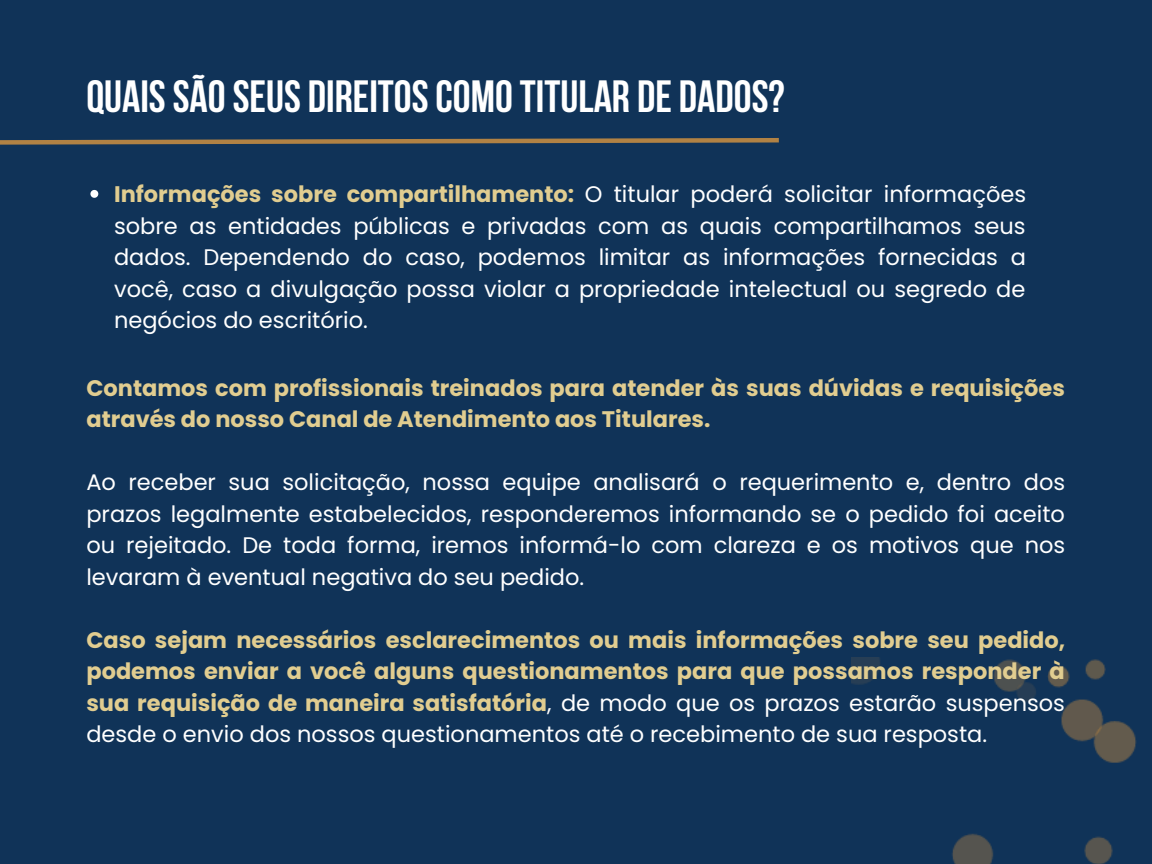
<style>
.page{position:relative;width:1152px;height:864px;background:#103358}
.page>*{position:absolute;margin:0;border:0;box-sizing:border-box;transform-origin:0 0}
.t1{font:700 45px "Bebas Neue";color:#fff}
.t2{font:22.5px/31.5px "Poppins";color:#fff;text-align:justify}
.t3{font:700 22.5px/31.5px "Poppins";color:#e1cd90}
.s1{font-weight:700;color:#e1cd90}
.s2{font-weight:400;color:#fff}
</style>
<div class="page">
<img style="left:851px;top:657px;width:286px;height:207px">
<svg style="left:0;top:138px;width:779px;height:7px"></svg>
<svg style="left:90px;top:190px;width:8px;height:8px"></svg>
<p class="t1" style="left:86px;top:78px;width:700px">QUAISSÃOSEUS DIREITOSCOMO TITULAR DE DADOS?</p>
<p class="t2" style="left:114px;top:179px;width:914px"><span class="s1">Informações sobre compartilhamento:</span> O titular poderá solicitar informações sobre as entidades públicas e privadas com as quais compartilhamos seus dados. Dependendo do caso, podemos limitar as informações fornecidas a você, caso a divulgação possa violar a propriedade intelectual ou segredo de negócios do escritório.</p>
<p class="t3" style="left:86px;top:372px;width:980px">Contamos com profissionais treinados para atender às suas dúvidas e requisições através do nosso Canal de Atendimento aos Titulares.</p>
<p class="t2" style="left:86px;top:467px;width:980px">Ao receber sua solicitação, nossa equipe analisará o requerimento e, dentro dos prazos legalmente estabelecidos, responderemos informando se o pedido foi aceito ou rejeitado. De toda forma, iremos informá-lo com clareza e os motivos que nos levaram à eventual negativa do seu pedido.</p>
<p class="t3" style="left:86px;top:624px;width:980px;text-align:justify">Caso sejam necessários esclarecimentos ou mais informações sobre seu pedido, podemos enviar a você alguns questionamentos para que possamos responder à sua requisição de maneira satisfatória<span class="s2">, de modo que os prazos estarão suspensos desde o envio dos nossos questionamentos até o recebimento de sua resposta.</span></p>
</div>
